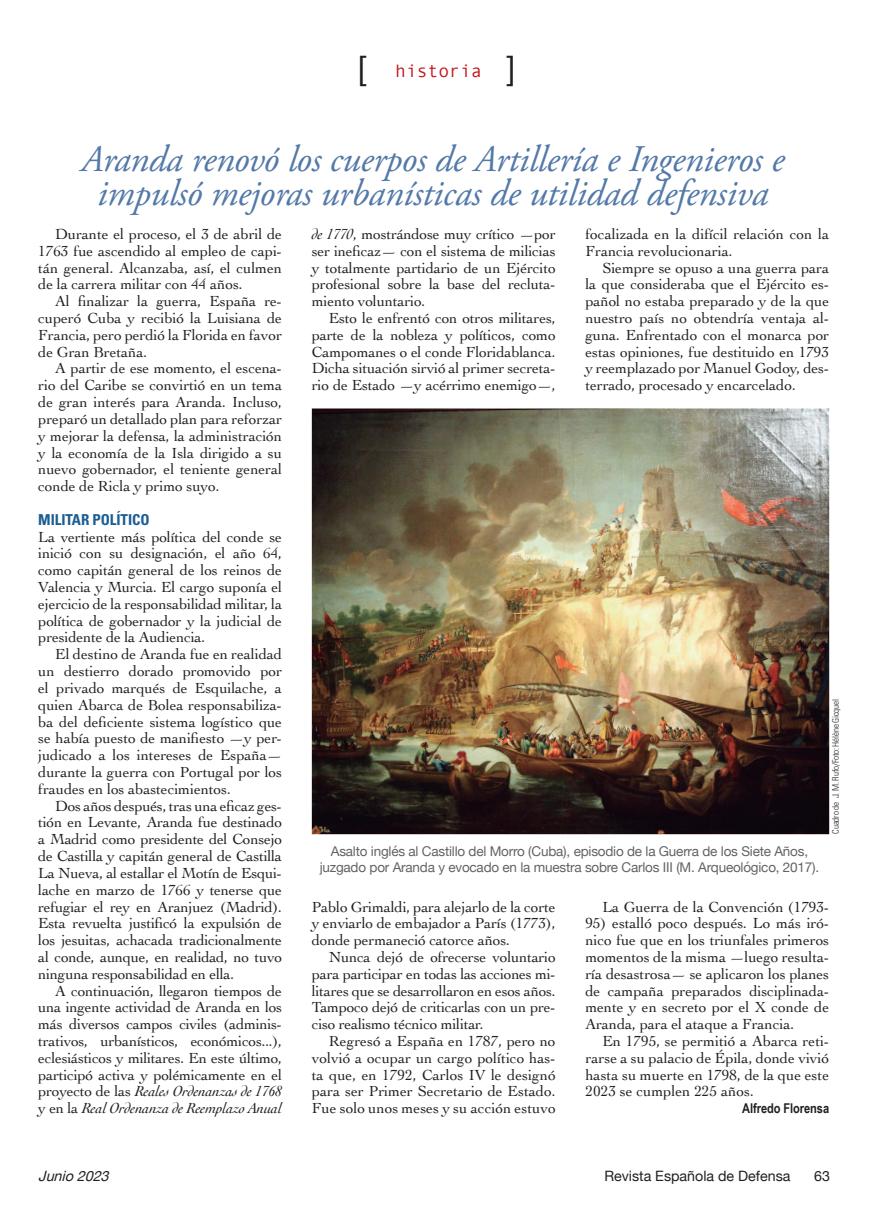
<style>
.page{position:relative;width:893px;height:1217px;background:#fff}
.page>*{position:absolute;margin:0;border:0;box-sizing:border-box;transform-origin:0 0}
.Sumarioaviación{font:italic 37.5px/34.5px "Adobe Garamond Pro";letter-spacing:-.01em;color:#5379a8;text-align:center}
.t1{font:33px "Helvetica Neue";color:#231f20}
.t2{font:18px "Monotypecom";color:#c4121a}
.Texto_general{font:15.3px/16.8px "Cochin";letter-spacing:-.005em;color:#231f20;text-align:justify}
.Ladillo{font:700 condensed 15px "Univers";letter-spacing:-.005em;color:#1a5d93}
.t3{font:14.25px "Helvetica Neue";color:#231f20}
.t4{font:italic 14.25px "Helvetica Neue";color:#231f20}
.Pie_de_foto{font:13.5px/15.8px "Helvetica Neue";letter-spacing:-.015em;color:#636366;text-align:center}
.Firma{font:700 13.5px "Arial Narrow";letter-spacing:-.005em;color:#231f20}
.Crédito_foto{font:300 condensed 9px "Univers";letter-spacing:-.02em;color:#231f20}
.s1{font-family:"Helvetica Neue";font-size:33px;color:#231f20}
.s2{font-style:italic}
</style>
<div class="page">
<img style="left:312px;top:408px;width:517px;height:426px">
<p class="t1" style="left:358px;top:45px;width:10px">[</p>
<p class="t2" style="left:395px;top:61px;width:121px">historia <span class="s1">]</span></p>
<p class="Sumarioaviación" style="left:81px;top:143px;width:705px">Aranda renovó los cuerpos de Artillería e Ingenieros e impulsó mejoras urbanísticas de utilidad defensiva</p>
<p class="Texto_general" style="left:38px;top:225px;width:245px;text-indent:17px">Durante el proceso, el 3 de abril de 1763 fue ascendido al empleo de capi&shy;tán general. Alcanzaba, así, el culmen de la carrera militar con 44 años.</p>
<p class="Texto_general" style="left:38px;top:292px;width:245px;text-indent:17px">Al finalizar la guerra, España re&shy;cuperó Cuba y recibió la Luisiana de Francia, pero perdió la Florida en favor de Gran Bretaña.</p>
<p class="Texto_general" style="left:38px;top:359px;width:245px;text-indent:17px">A partir de ese momento, el escena&shy;rio del Caribe se convirtió en un tema de gran interés para Aranda. Incluso, preparó un detallado plan para reforzar y mejorar la defensa, la administración y la economía de la Isla dirigido a su nuevo gobernador, el teniente general conde de Ricla y primo suyo.</p>
<p class="Ladillo" style="left:38px;top:510px;width:113px">MILITAR POLÍTICO</p>
<p class="Texto_general" style="left:38px;top:527px;width:245px">La vertiente más política del conde se inició con su designación, el año 64, como capitán general de los reinos de Valencia y Murcia. El cargo suponía el ejercicio de la responsabilidad militar, la política de gobernador y la judicial de presidente de la Audiencia.</p>
<p class="Texto_general" style="left:38px;top:645px;width:245px;text-indent:17px">El destino de Aranda fue en realidad un destierro dorado promovido por el privado marqués de Esquilache, a quien Abarca de Bolea responsabiliza&shy;ba del deficiente sistema logístico que se había puesto de manifiesto —y per&shy;judicado a los intereses de España— durante la guerra con Portugal por los fraudes en los abastecimientos.</p>
<p class="Texto_general" style="left:38px;top:796px;width:245px;text-indent:17px">Dos años después, tras una eficaz ges&shy;tión en Levante, Aranda fue destinado a Madrid como presidente del Consejo de Castilla y capitán general de Castilla La Nueva, al estallar el Motín de Esqui&shy;lache en marzo de 1766 y tenerse que refugiar el rey en Aranjuez (Madrid).<br>Esta revuelta justificó la expulsión de los jesuitas, achacada tradicionalmente al conde, aunque, en realidad, no tuvo ninguna responsabilidad en ella.</p>
<p class="Texto_general" style="left:38px;top:981px;width:245px;text-indent:17px">A continuación, llegaron tiempos de una ingente actividad de Aranda en los más diversos campos civiles (adminis&shy;trativos, urbanísticos, económicos...), eclesiásticos y militares. En este último, participó activa y polémicamente en el proyecto de las <span class="s2">Reales Ordenanzas de 1768 </span>y en la <span class="s2">Real Ordenanza de Reemplazo Anual</span></p>
<p class="Texto_general" style="left:312px;top:225px;width:245px"><span class="s2">de 1770</span>, mostrándose muy crítico —por ser ineficaz— con el sistema de milicias y totalmente partidario de un Ejército profesional sobre la base del recluta&shy;miento voluntario.</p>
<p class="Texto_general" style="left:312px;top:309px;width:245px;text-indent:17px">Esto le enfrentó con otros militares, parte de la nobleza y políticos, como Campomanes o el conde Floridablanca.<br>Dicha situación sirvió al primer secreta&shy;rio de Estado —y acérrimo enemigo—,</p>
<p class="Texto_general" style="left:585px;top:225px;width:245px">focalizada en la difícil relación con la<br>Francia revolucionaria.</p>
<p class="Texto_general" style="left:585px;top:258px;width:245px;text-indent:17px">Siempre se opuso a una guerra para la que consideraba que el Ejército es&shy;pañol no estaba preparado y de la que nuestro país no obtendría ventaja al&shy;guna. Enfrentado con el monarca por estas opiniones, fue destituido en 1793 y reemplazado por Manuel Godoy, des&shy;terrado, procesado y encarcelado.</p>
<p class="Crédito_foto" style="left:830px;top:833px;width:136px;rotate:-90deg">Cuadro de J. M. Rufo/Foto: Hélène Gicquel</p>
<p class="Pie_de_foto" style="left:320px;top:844px;width:501px">Asalto inglés al Castillo del Morro (Cuba), episodio de la Guerra de los Siete Años, juzgado por Aranda y evocado en la muestra sobre Carlos III (M. Arqueológico, 2017).</p>
<p class="Texto_general" style="left:312px;top:897px;width:245px">Pablo Grimaldi, para alejarlo de la corte y enviarlo de embajador a París (1773), donde permaneció catorce años.</p>
<p class="Texto_general" style="left:312px;top:947px;width:245px;text-indent:17px">Nunca dejó de ofrecerse voluntario para participar en todas las acciones mi&shy;litares que se desarrollaron en esos años.<br>Tampoco dejó de criticarlas con un pre&shy;ciso realismo técnico militar.</p>
<p class="Texto_general" style="left:312px;top:1031px;width:245px;text-indent:17px">Regresó a España en 1787, pero no volvió a ocupar un cargo político has&shy;ta que, en 1792, Carlos IV le designó para ser Primer Secretario de Estado.<br>Fue solo unos meses y su acción estuvo</p>
<p class="Texto_general" style="left:602px;top:897px;width:228px">La Guerra de la Convención (1793-</p>
<p class="Texto_general" style="left:585px;top:914px;width:245px">95) estalló poco después. Lo más iró&shy;nico fue que en los triunfales primeros momentos de la misma —luego resulta&shy;ría desastrosa— se aplicaron los planes de campaña preparados disciplinada&shy;mente y en secreto por el X conde de Aranda, para el ataque a Francia.</p>
<p class="Texto_general" style="left:585px;top:1031px;width:245px;text-indent:17px">En 1795, se permitió a Abarca reti&shy;rarse a su palacio de Épila, donde vivió hasta su muerte en 1798, de la que este 2023 se cumplen 225 años.</p>
<p class="Firma" style="left:742px;top:1097px;width:88px">Alfredo Florensa</p>
<p class="t4" style="left:38px;top:1165px;width:77px">Junio2023</p>
<p class="t3" style="left:604px;top:1165px;width:188px">Revista Española de Defensa</p>
<p class="t3" style="left:814px;top:1165px;width:17px">63</p>
</div>
